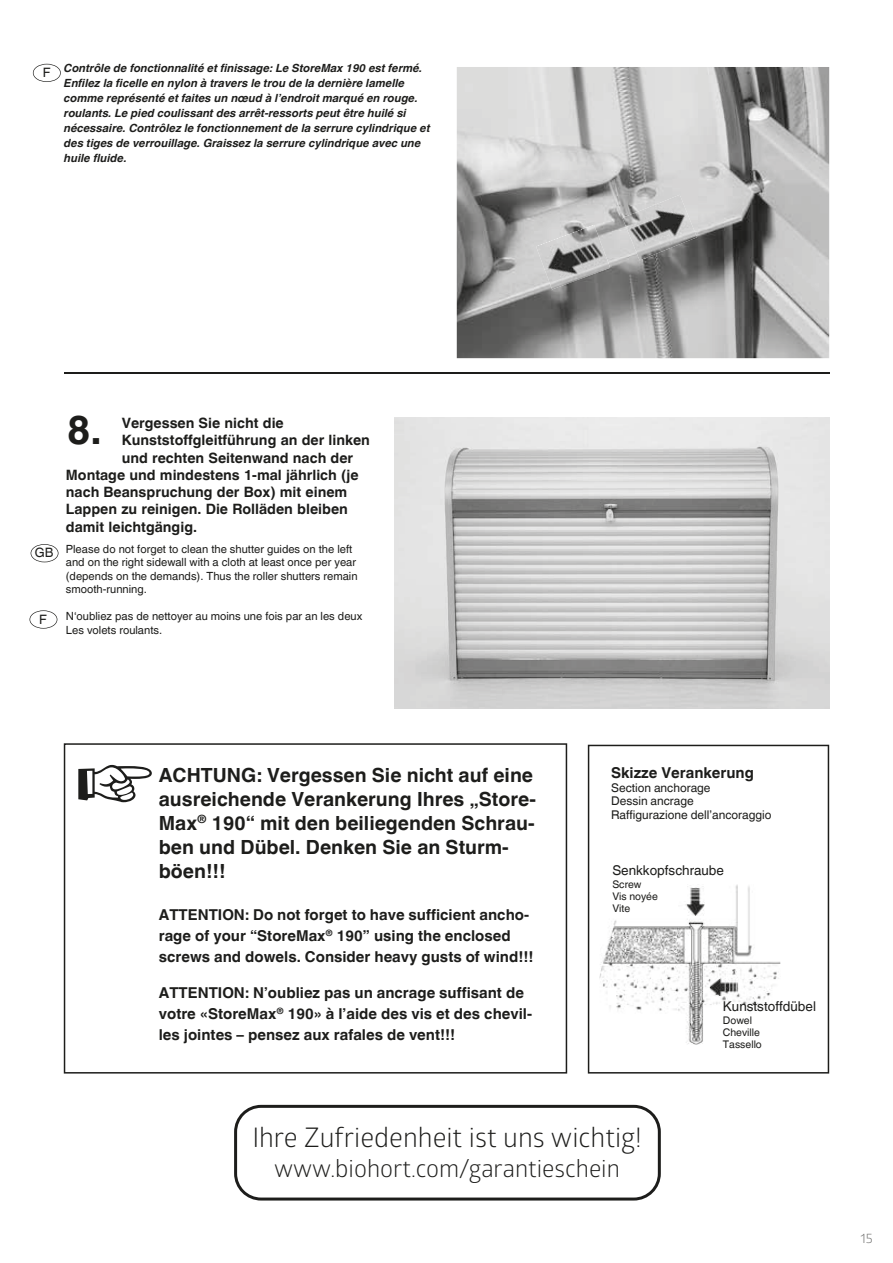
<style>
.page{position:relative;width:893px;height:1263px;background:#fff}
.page>*{position:absolute;margin:0;border:0;box-sizing:border-box;transform-origin:0 0}
.t1{font:700 40.5px "Helvetica World";color:#1d1d1b}
.t2{font:27px "Glober";color:#1d1d1b}
.t3{font:24px "Glober";color:#1d1d1b}
.t4{font:700 19.5px/24px "Helvetica World";color:#1d1d1b}
.t5{font:700 15px/21px "Helvetica World";color:#1d1d1b}
.t6{font:700 14.25px "Helvetica World";color:#1d1d1b}
.t7{font:13.5px "Helvetica World";color:#1d1d1b}
.t8{font:13.5px "Glober";color:#70706f}
.t9{font:12.9px "Helvetica World";color:#1d1d1b}
.t10{font:12px/13.5px "Helvetica World";color:#1d1d1b}
.t11{font:italic 700 11.25px/15px "Helvetica World";color:#1d1d1b}
.t12{font:11.25px/13.5px "Helvetica World";color:#1d1d1b}
.t13{font:10.5px/12px "Helvetica World";color:#1d1d1b}
</style>
<div class="page">
<img style="left:394px;top:418px;width:435px;height:291px">
<svg style="left:588px;top:745px;width:241px;height:328px"></svg>
<img style="left:600px;top:884px;width:180px;height:160px">
<img style="left:457px;top:67px;width:372px;height:291px">
<svg style="left:33px;top:64px;width:28px;height:18px"></svg>
<img style="left:622px;top:195px;width:75px;height:65px">
<img style="left:536px;top:225px;width:74px;height:64px">
<svg style="left:64px;top:743px;width:503px;height:330px"></svg>
<svg style="left:78px;top:765px;width:74px;height:37px"></svg>
<svg style="left:31px;top:544px;width:27px;height:18px"></svg>
<svg style="left:30px;top:610px;width:27px;height:19px"></svg>
<img style="left:678px;top:879px;width:27px;height:37px">
<img style="left:710px;top:969px;width:36px;height:27px">
<hr style="left:64px;top:373px;width:766px;height:1px;background:#1d1d1b">
<svg style="left:234px;top:1105px;width:427px;height:95px"></svg>
<p class="t9" style="left:43px;top:65px;width:9px">F</p>
<p class="t11" style="left:64px;top:60px;width:368px">Contrôle de fonctionnalité et finissage: Le StoreMax 190 est fermé.<br>Enfilez la ficelle en nylon à travers le trou de la dernière lamelle comme représenté et faites un nœud à l’endroit marqué en rouge. roulants. Le pied coulissant des arrêt-ressorts peut être huilé si nécessaire. Contrôlez le fonctionnement de la serrure cylindrique et des tiges de verrouillage. Graissez la serrure cylindrique avec une huile fluide.</p>
<p class="t9" style="left:35px;top:545px;width:20px">GB</p>
<p class="t9" style="left:39px;top:612px;width:9px">F</p>
<h1 class="t1" style="left:67px;top:406px;width:36px">8.</h1>
<p class="t6" style="left:122px;top:415px;width:164px">Vergessen Sie nicht die</p>
<p class="t6" style="left:122px;top:432px;width:250px">Kunststoffgleitführung an der linken</p>
<p class="t6" style="left:122px;top:449px;width:233px">und rechten Seitenwand nach der</p>
<p class="t6" style="left:66px;top:466px;width:294px">Montage und mindestens 1-mal jährlich (je</p>
<p class="t6" style="left:66px;top:484px;width:283px">nach Beanspruchung der Box) mit einem</p>
<p class="t6" style="left:66px;top:501px;width:283px">Lappen zu reinigen. Die Rolläden bleiben</p>
<p class="t6" style="left:66px;top:518px;width:133px">damit leichtgängig.</p>
<p class="t12" style="left:66px;top:542px;width:293px">Please do not forget to clean the shutter guides on the left and on the right sidewall with a cloth at least once per year (depends on the demands). Thus the roller shutters remain smooth-running.</p>
<p class="t12" style="left:66px;top:609px;width:298px">N‘oubliez pas de nettoyer au moins une fois par an les deux<br>Les volets roulants.</p>
<h3 class="t4" style="left:159px;top:763px;width:378px">ACHTUNG: Vergessen Sie nicht auf eine ausreichende Verankerung Ihres „Store-<br>Max<sup>®</sup> 190“ mit den beiliegenden Schrau&shy;ben und Dübel. Denken Sie an Sturm&shy;böen!!!</h3>
<h3 class="t5" style="left:159px;top:904px;width:376px">ATTENTION: Do not forget to have sufficient ancho&shy;rage of your “StoreMax<sup>®</sup> 190” using the enclosed screws and dowels. Consider heavy gusts of wind!!!</h3>
<h3 class="t5" style="left:159px;top:982px;width:375px">ATTENTION: N’oubliez pas un ancrage suffisant de votre «StoreMax<sup>®</sup> 190» à l’aide des vis et des chevil&shy;les jointes – pensez aux rafales de vent!!!</h3>
<h3 class="t5" style="left:611px;top:762px;width:144px">Skizze Verankerung</h3>
<p class="t10" style="left:611px;top:781px;width:162px">Section anchorage<br>Dessin ancrage<br>Raffigurazione dell’ancoraggio</p>
<p class="t7" style="left:612px;top:862px;width:113px">Senkkopfschraube</p>
<p class="t13" style="left:612px;top:879px;width:47px">Screw<br>Vis noyée<br>Vite</p>
<p class="t7" style="left:723px;top:998px;width:95px">Kunststoff dübel</p>
<p class="t13" style="left:723px;top:1015px;width:40px">Dowel<br>Cheville<br>Tassello</p>
<h2 class="t2" style="left:252px;top:1119px;width:391px">Ihre Zufriedenheit ist uns wichtig!</h2>
<h3 class="t3" style="left:274px;top:1152px;width:347px">www.biohort.com/garantieschein</h3>
<p class="t8" style="left:861px;top:1229px;width:14px">15</p>
</div>
